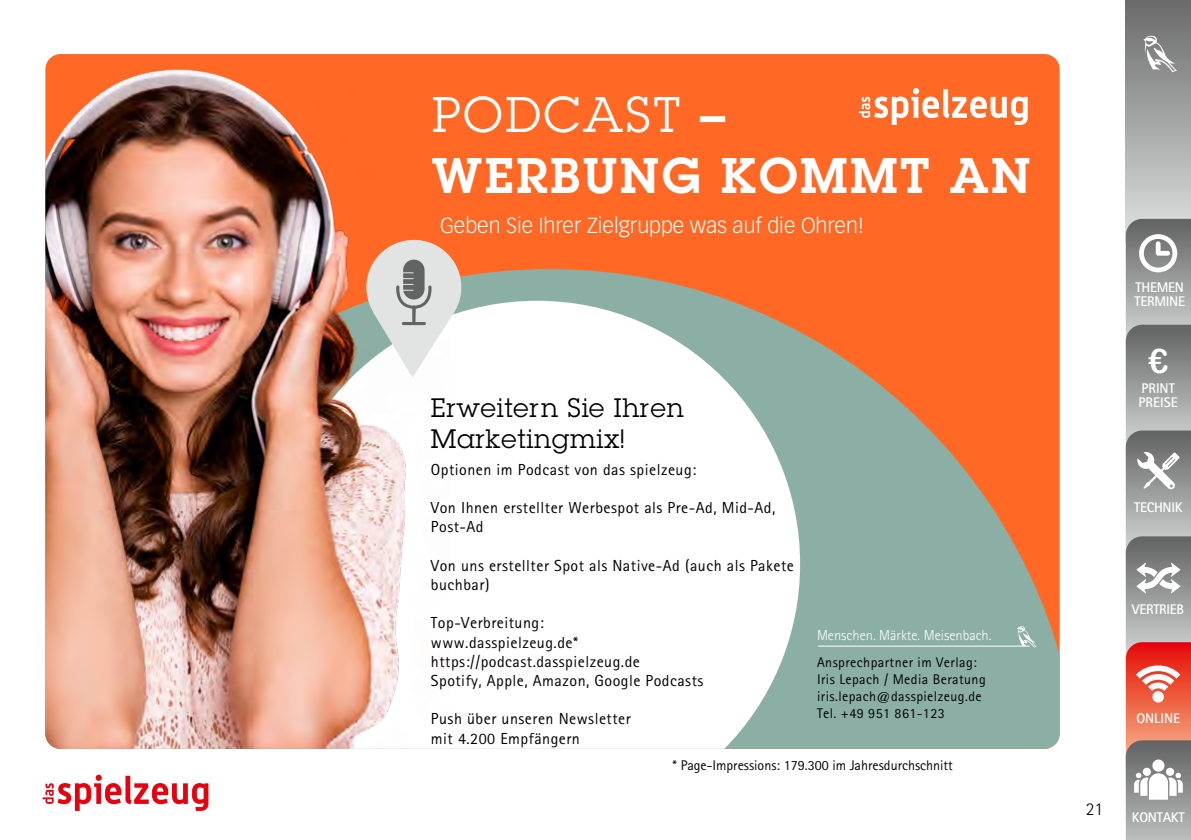
<style>
.page{position:relative;width:1191px;height:840px;background:#fff}
.page>*{position:absolute;margin:0;border:0;box-sizing:border-box;transform-origin:0 0}
.t1{font:600 49px/61.4px "Lubalin Graph LT";letter-spacing:.06em;color:#fff}
.t2{font:34px "Arial Rounded MT Bold";color:#fff}
.t3{font:26.2px/31.4px "Lubalin Graph LT";letter-spacing:.03em;color:#000}
.t4{font:300 21.4px "Vectora LT";color:#fff}
.t5{font:300 18px "Rotis Sans Serif 45";color:#000}
.t6{font:16px/19.2px "Rotis Sans Serif 55";letter-spacing:.03em;color:#000}
.t7{font:300 14.4px "Rotis Sans Serif 45";color:#fff}
.t8{font:14px/16.8px "Rotis Sans Serif 55";letter-spacing:.03em;color:#000}
.t9{font:14px "Rotis Sans Serif 55";color:#000}
.t10{font:700 14px/14px "Rotis Sans Serif 65";letter-spacing:-.02em;color:#fff}
.t11{font:700 14px/14px "Rotis Sans Serif 65";color:#fff}
.s1{font-weight:400}
</style>
<div class="page">
<svg style="left:43px;top:774px;width:165px;height:36px"></svg>
<div style="left:45px;top:54px;width:1014px;height:694px;background:#ff6825;border-radius:15px"></div>
<svg style="left:458px;top:269px;width:601px;height:479px;fill:#8cafa5"></svg>
<svg style="left:450px;top:300px;width:350px;height:448px;background:#f1f4f2"></svg>
<img style="left:45px;top:54px;width:405px;height:694px">
<div style="left:366px;top:240px;width:95px;height:94px;background:#e2e3e3;border-radius:50%"></div>
<svg style="left:373px;top:259px;width:81px;height:118px"></svg>
<svg style="left:412px;top:305px;width:4px;height:19px"></svg>
<hr style="left:402px;top:322px;width:24px;height:3px;background:#626463;border-radius:2px">
<svg style="left:1017px;top:626px;width:19px;height:21px"></svg>
<hr style="left:818px;top:645px;width:211px;height:1px;background:#fff">
<svg style="left:858px;top:88px;width:169px;height:37px"></svg>
<div style="left:1125px;top:0;width:66px;height:242px;background:linear-gradient(to bottom,#696a6a,#e0e2e2)"></div>
<svg style="left:1125px;top:219px;width:66px;height:620px;background:#ab9794"></svg>
<svg style="left:1143px;top:36px;width:34px;height:36px"></svg>
<h1 class="t1" style="left:432px;top:83px;width:600px"><span class="s1">PODCAST</span> –<br>WERBUNG KOMMT AN</h1>
<h3 class="t4" style="left:440px;top:213px;width:425px">Geben Sie Ihrer Zielgruppe was auf die Ohren!</h3>
<h3 class="t3" style="left:431px;top:391px;width:255px">Erweitern Sie Ihren<br>Marketingmix!</h3>
<p class="t6" style="left:431px;top:459px;width:267px">Optionen im Podcast von das spielzeug:</p>
<p class="t6" style="left:431px;top:497px;width:346px">Von Ihnen erstellter Werbespot als Pre-Ad, Mid-Ad,<br>Post-Ad</p>
<p class="t6" style="left:431px;top:555px;width:364px">Von uns erstellter Spot als Native-Ad (auch als Pakete buchbar)</p>
<p class="t6" style="left:431px;top:612px;width:274px">Top-Verbreitung:<br>www.dasspielzeug.de* https://podcast.dasspielzeug.de<br>Spotify, Apple, Amazon, Google Podcasts</p>
<p class="t6" style="left:431px;top:708px;width:201px">Push über unseren Newsletter mit 4.200 Empfängern</p>
<p class="t7" style="left:817px;top:626px;width:176px">Menschen. Märkte. Meisenbach.</p>
<p class="t8" style="left:817px;top:653px;width:170px">Ansprechpartner im Verlag:<br>Iris Lepach / Media Beratung iris.lepach@dasspielzeug.de<br>Tel. +49 951 861-123</p>
<p class="t9" style="left:672px;top:756px;width:282px">* Page-Impressions: 179.300 im Jahresdurchschnitt</p>
<p class="t10" style="left:1134px;top:279px;width:52px">THEMEN<br>TERMINE</p>
<h2 class="t2" style="left:1148px;top:341px;width:22px">€</h2>
<p class="t11" style="left:1138px;top:381px;width:41px">PRINT<br>PREISE</p>
<p class="t10" style="left:1134px;top:499px;width:50px">TECHNIK</p>
<p class="t10" style="left:1131px;top:601px;width:54px">VERTRIEB</p>
<p class="t5" style="left:1085px;top:797px;width:19px">21</p>
<p class="t10" style="left:1136px;top:710px;width:45px">ONLINE</p>
<p class="t10" style="left:1131px;top:809px;width:54px">KONTAKT</p>
</div>
